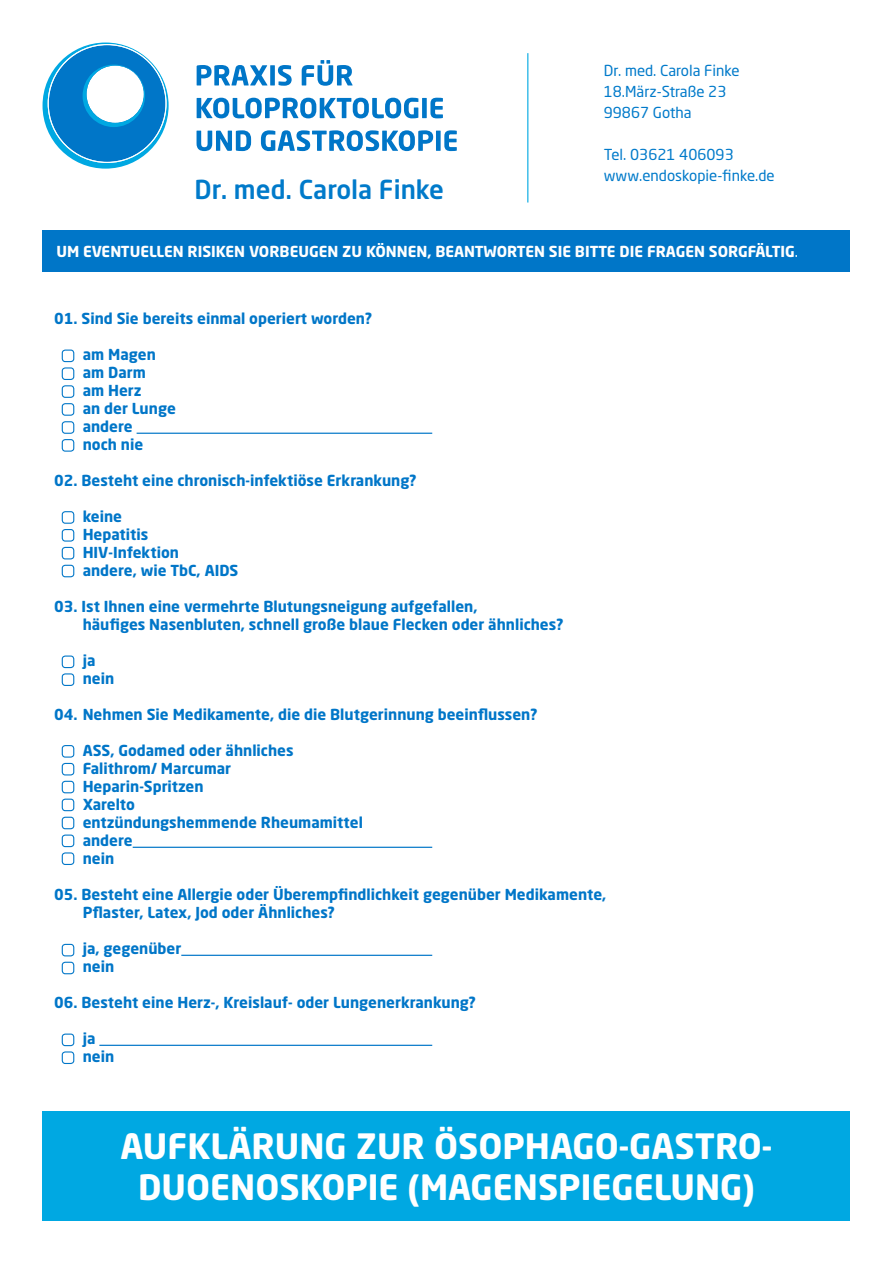
<style>
.page{position:relative;width:893px;height:1263px;background:#fff}
.page>*{position:absolute;margin:0;border:0;box-sizing:border-box;transform-origin:0 0}
.t1{font:700 34.5px/41.4px "Neo Sans Std";color:#fff;text-align:center}
.t2{font:500 25.8px "Neo Sans Std";color:#007aca}
.t3{font:700 15px/18px "Neo Sans Std";color:#0076c8}
.t4{font:15px/21px "Neo Sans Std";color:#007aca}
.t5{font:700 15px "Neo Sans Std";color:#fff}
.s1{font-weight:400}
</style>
<div class="page">
<div style="left:43px;top:1111px;width:807px;height:109px;background:#00a8e2"></div>
<svg style="left:43px;top:43px;width:126px;height:126px"></svg>
<svg style="left:197px;top:65px;width:70px;height:20px"></svg>
<div style="left:270px;top:65px;width:5px;height:20px;background:#0076c8"></div>
<svg style="left:278px;top:65px;width:14px;height:21px"></svg>
<svg style="left:302px;top:60px;width:51px;height:26px"></svg>
<svg style="left:197px;top:98px;width:221px;height:20px"></svg>
<div style="left:422px;top:98px;width:5px;height:20px;background:#0076c8"></div>
<svg style="left:430px;top:98px;width:13px;height:20px"></svg>
<svg style="left:197px;top:130px;width:54px;height:21px"></svg>
<svg style="left:261px;top:130px;width:172px;height:21px"></svg>
<div style="left:436px;top:131px;width:5px;height:20px;background:#0076c8"></div>
<svg style="left:444px;top:130px;width:13px;height:21px"></svg>
<hr style="left:527px;top:53px;width:1px;height:150px;background:#00a8e2">
<div style="left:43px;top:231px;width:807px;height:41px;background:#0076c8"></div>
<hr style="left:137px;top:433px;width:295px;height:1px;background:#0076c8">
<hr style="left:133px;top:847px;width:299px;height:1px;background:#0076c8">
<hr style="left:181px;top:955px;width:251px;height:1px;background:#0076c8">
<hr style="left:99px;top:1045px;width:333px;height:1px;background:#0076c8">
<div style="left:62px;top:350px;width:12px;height:12px;border:1px solid #0076c8;border-radius:3px"></div>
<div style="left:62px;top:367px;width:12px;height:13px;border:1px solid #0076c8;border-radius:3px"></div>
<div style="left:62px;top:385px;width:12px;height:13px;border:1px solid #0076c8;border-radius:3px"></div>
<div style="left:62px;top:403px;width:12px;height:13px;border:1px solid #0076c8;border-radius:3px"></div>
<div style="left:62px;top:421px;width:12px;height:13px;border:1px solid #0076c8;border-radius:3px"></div>
<div style="left:62px;top:439px;width:12px;height:13px;border:1px solid #0076c8;border-radius:3px"></div>
<div style="left:62px;top:745px;width:12px;height:13px;border:1px solid #0076c8;border-radius:3px"></div>
<div style="left:62px;top:763px;width:12px;height:12px;border:1px solid #0076c8;border-radius:3px"></div>
<div style="left:62px;top:781px;width:12px;height:12px;border:1px solid #0076c8;border-radius:3px"></div>
<div style="left:62px;top:799px;width:12px;height:12px;border:1px solid #0076c8;border-radius:3px"></div>
<div style="left:62px;top:817px;width:12px;height:12px;border:1px solid #0076c8;border-radius:3px"></div>
<div style="left:62px;top:834px;width:12px;height:13px;border:1px solid #0076c8;border-radius:3px"></div>
<div style="left:62px;top:944px;width:12px;height:12px;border:1px solid #0076c8;border-radius:3px"></div>
<div style="left:62px;top:962px;width:12px;height:12px;border:1px solid #0076c8;border-radius:3px"></div>
<div style="left:62px;top:1033px;width:12px;height:13px;border:1px solid #0076c8;border-radius:3px"></div>
<div style="left:62px;top:1051px;width:12px;height:13px;border:1px solid #0076c8;border-radius:3px"></div>
<div style="left:62px;top:511px;width:12px;height:13px;border:1px solid #0076c8;border-radius:3px"></div>
<div style="left:62px;top:529px;width:12px;height:13px;border:1px solid #0076c8;border-radius:3px"></div>
<div style="left:62px;top:547px;width:12px;height:12px;border:1px solid #0076c8;border-radius:3px"></div>
<div style="left:62px;top:565px;width:12px;height:12px;border:1px solid #0076c8;border-radius:3px"></div>
<div style="left:62px;top:655px;width:12px;height:13px;border:1px solid #0076c8;border-radius:3px"></div>
<div style="left:62px;top:673px;width:12px;height:13px;border:1px solid #0076c8;border-radius:3px"></div>
<div style="left:62px;top:852px;width:12px;height:13px;border:1px solid #0076c8;border-radius:3px"></div>
<p class="t2" style="left:195px;top:173px;width:251px">Dr. med. Carola Finke</p>
<p class="t4" style="left:604px;top:60px;width:137px">Dr. med. Carola Finke</p>
<p class="t4" style="left:604px;top:81px;width:124px">18.März-Straße 23</p>
<p class="t4" style="left:604px;top:102px;width:89px">99867 Gotha</p>
<p class="t4" style="left:604px;top:144px;width:172px">Tel. 03621 406093 www.endoskopie-finke.de</p>
<p class="t5" style="left:56px;top:242px;width:743px">UM EVENTUELLEN RISIKEN VORBEUGEN ZU KÖNNEN, BEANTWORTEN SIE BITTE DIE FRAGEN SORGFÄLTIG<span class="s1">.</span></p>
<p class="t3" style="left:54px;top:309px;width:320px">01. Sind Sie bereits einmal operiert worden?</p>
<p class="t3" style="left:83px;top:345px;width:95px">am Magen am Darm<br>am Herz<br>an der Lunge andere<br>noch nie</p>
<p class="t3" style="left:54px;top:471px;width:364px">02. Besteht eine chronisch-infektiöse Erkrankung?</p>
<p class="t3" style="left:83px;top:507px;width:157px">keine<br>Hepatitis<br>HIV-Infektion<br>andere, wie TbC, AIDS</p>
<p class="t3" style="left:83px;top:597px;width:482px;text-indent:-28px">03. Ist Ihnen eine vermehrte Blutungsneigung aufgefallen,<br>häufiges Nasenbluten, schnell große blaue Flecken oder ähnliches?</p>
<p class="t3" style="left:83px;top:651px;width:33px">ja nein</p>
<p class="t3" style="left:54px;top:705px;width:485px">04. Nehmen Sie Medikamente, die die Blutgerinnung beeinflussen?</p>
<p class="t3" style="left:83px;top:741px;width:212px">ASS, Godamed oder ähnliches<br>Falithrom/ Marcumar<br>Heparin-Spritzen<br>Xarelto</p>
<p class="t3" style="left:83px;top:813px;width:282px">entzündungshemmende Rheumamittel andere<br>nein</p>
<p class="t3" style="left:83px;top:885px;width:525px;text-indent:-28px">05. Besteht eine Allergie oder Überempfindlichkeit gegenüber Medikamente,<br>Pflaster, Latex, Jod oder Ähnliches?</p>
<p class="t3" style="left:83px;top:939px;width:100px">ja, gegenüber nein</p>
<p class="t3" style="left:54px;top:993px;width:423px">06. Besteht eine Herz-, Kreislauf- oder Lungenerkrankung?</p>
<p class="t3" style="left:83px;top:1029px;width:33px">ja nein</p>
<p class="t1" style="left:121px;top:1124px;width:653px">AUFKLÄRUNG ZUR ÖSOPHAGO-GASTRO-<br>DUOENOSKOPIE (MAGENSPIEGELUNG)</p>
</div>
